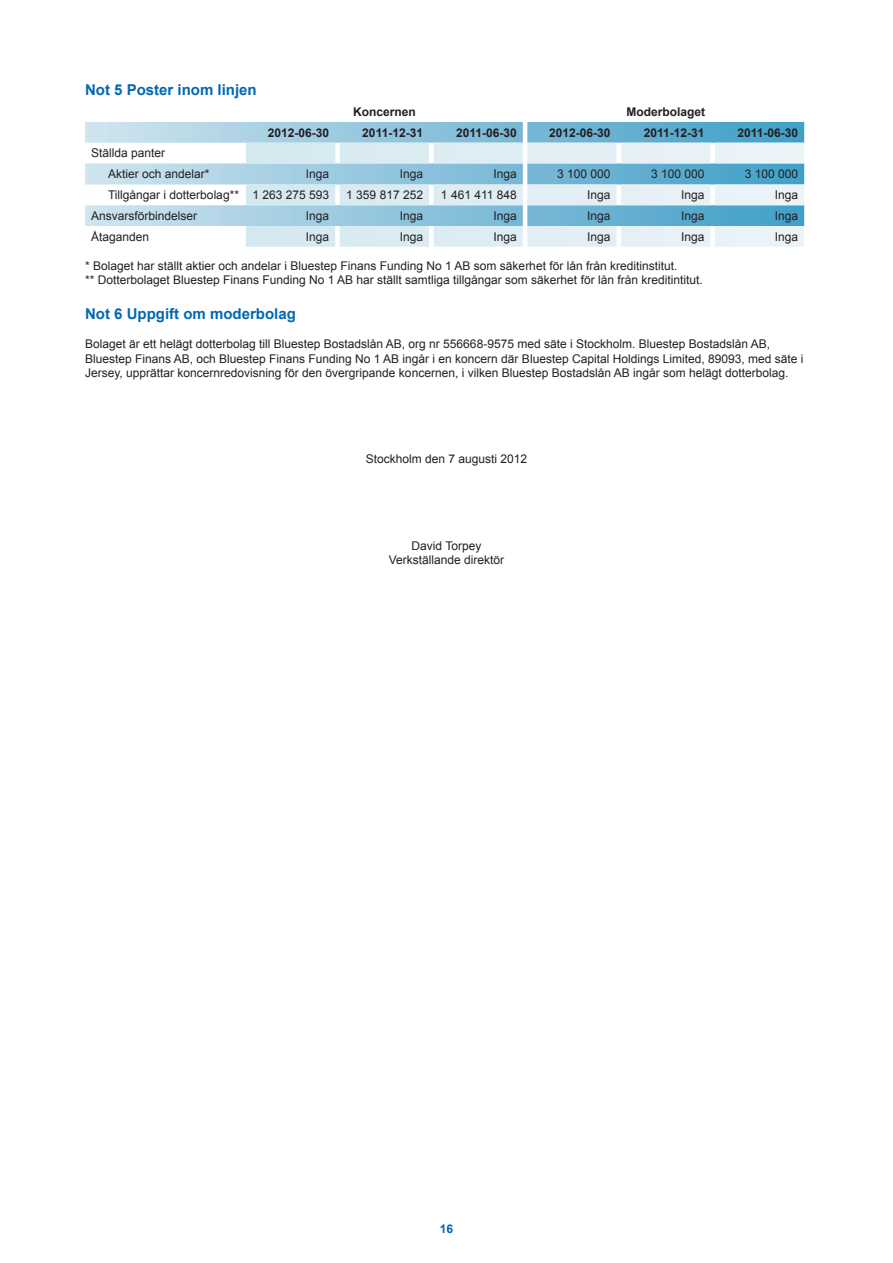
<style>
.page{position:relative;width:893px;height:1263px;background:#fff}
.page>*{position:absolute;margin:0;border:0;box-sizing:border-box;transform-origin:0 0}
.t1{font:700 15px "Arial";color:#0168b3}
.Under_rubbe{font:12px/14.4px "Arial";color:#231f20}
.t2{font:700 12px "Arial";color:#231f20}
.t3{font:700 12px "Arial";color:#0168b3}
</style>
<div class="page">
<svg style="left:85px;top:122px;width:719px;height:104px"></svg>
<svg style="left:246px;top:143px;width:558px;height:104px;background:#b8d9e8"></svg>
<p class="t1" style="left:85px;top:80px;width:173px">Not 5 Poster inom linjen</p>
<p class="t2" style="left:353px;top:104px;width:64px">Koncernen</p>
<p class="t2" style="left:626px;top:104px;width:80px">Moderbolaget</p>
<p class="t2" style="left:268px;top:124px;width:63px">2012-06-30</p>
<p class="t2" style="left:362px;top:124px;width:62px">2011-12-31</p>
<p class="t2" style="left:456px;top:124px;width:62px">2011-06-30</p>
<p class="t2" style="left:549px;top:124px;width:63px">2012-06-30</p>
<p class="t2" style="left:644px;top:124px;width:62px">2011-12-31</p>
<p class="t2" style="left:737px;top:124px;width:62px">2011-06-30</p>
<p class="Under_rubbe" style="left:91px;top:146px;width:76px">Ställda panter</p>
<p class="Under_rubbe" style="left:108px;top:167px;width:103px">Aktier och andelar*</p>
<p class="Under_rubbe" style="left:306px;top:167px;width:25px">Inga</p>
<p class="Under_rubbe" style="left:400px;top:167px;width:25px">Inga</p>
<p class="Under_rubbe" style="left:493px;top:167px;width:25px">Inga</p>
<p class="Under_rubbe" style="left:557px;top:167px;width:55px">3 100 000</p>
<p class="Under_rubbe" style="left:651px;top:167px;width:55px">3 100 000</p>
<p class="Under_rubbe" style="left:745px;top:167px;width:55px">3 100 000</p>
<p class="Under_rubbe" style="left:108px;top:188px;width:132px">Tillgångar i dotterbolag**</p>
<p class="Under_rubbe" style="left:252px;top:188px;width:78px">1 263 275 593</p>
<p class="Under_rubbe" style="left:346px;top:188px;width:78px">1 359 817 252</p>
<p class="Under_rubbe" style="left:441px;top:188px;width:77px">1 461 411 848</p>
<p class="Under_rubbe" style="left:587px;top:188px;width:25px">Inga</p>
<p class="Under_rubbe" style="left:681px;top:188px;width:25px">Inga</p>
<p class="Under_rubbe" style="left:775px;top:188px;width:25px">Inga</p>
<p class="Under_rubbe" style="left:91px;top:209px;width:108px">Ansvarsförbindelser</p>
<p class="Under_rubbe" style="left:306px;top:209px;width:25px">Inga</p>
<p class="Under_rubbe" style="left:400px;top:209px;width:25px">Inga</p>
<p class="Under_rubbe" style="left:493px;top:209px;width:25px">Inga</p>
<p class="Under_rubbe" style="left:587px;top:209px;width:25px">Inga</p>
<p class="Under_rubbe" style="left:681px;top:209px;width:25px">Inga</p>
<p class="Under_rubbe" style="left:775px;top:209px;width:25px">Inga</p>
<p class="Under_rubbe" style="left:91px;top:229px;width:60px">Åtaganden</p>
<p class="Under_rubbe" style="left:306px;top:229px;width:25px">Inga</p>
<p class="Under_rubbe" style="left:400px;top:229px;width:25px">Inga</p>
<p class="Under_rubbe" style="left:493px;top:229px;width:25px">Inga</p>
<p class="Under_rubbe" style="left:587px;top:229px;width:25px">Inga</p>
<p class="Under_rubbe" style="left:681px;top:229px;width:25px">Inga</p>
<p class="Under_rubbe" style="left:775px;top:229px;width:25px">Inga</p>
<p class="Under_rubbe" style="left:85px;top:258px;width:592px">* Bolaget har ställt aktier och andelar i Bluestep Finans Funding No 1 AB som säkerhet för lån från kreditinstitut.</p>
<p class="Under_rubbe" style="left:85px;top:273px;width:617px">** Dotterbolaget Bluestep Finans Funding No 1 AB har ställt samtliga tillgångar som säkerhet för lån från kreditintitut.</p>
<p class="t1" style="left:85px;top:304px;width:212px">Not 6 Uppgift om moderbolag</p>
<p class="Under_rubbe" style="left:85px;top:337px;width:720px">Bolaget är ett helägt dotterbolag till Bluestep Bostadslån AB, org nr 556668-9575 med säte i Stockholm. Bluestep Bostadslån AB,<br>Bluestep Finans AB, och Bluestep Finans Funding No 1 AB ingår i en koncern där Bluestep Capital Holdings Limited, 89093, med säte i<br>Jersey, upprättar koncernredovisning för den övergripande koncernen, i vilken Bluestep Bostadslån AB ingår som helägt dotterbolag.</p>
<p class="Under_rubbe" style="left:366px;top:452px;width:163px">Stockholm den 7 augusti 2012</p>
<p class="Under_rubbe" style="left:412px;top:538px;width:71px">David Torpey</p>
<p class="Under_rubbe" style="left:389px;top:553px;width:117px">Verkställande direktör</p>
<p class="t3" style="left:440px;top:1220px;width:15px">16</p>
</div>
